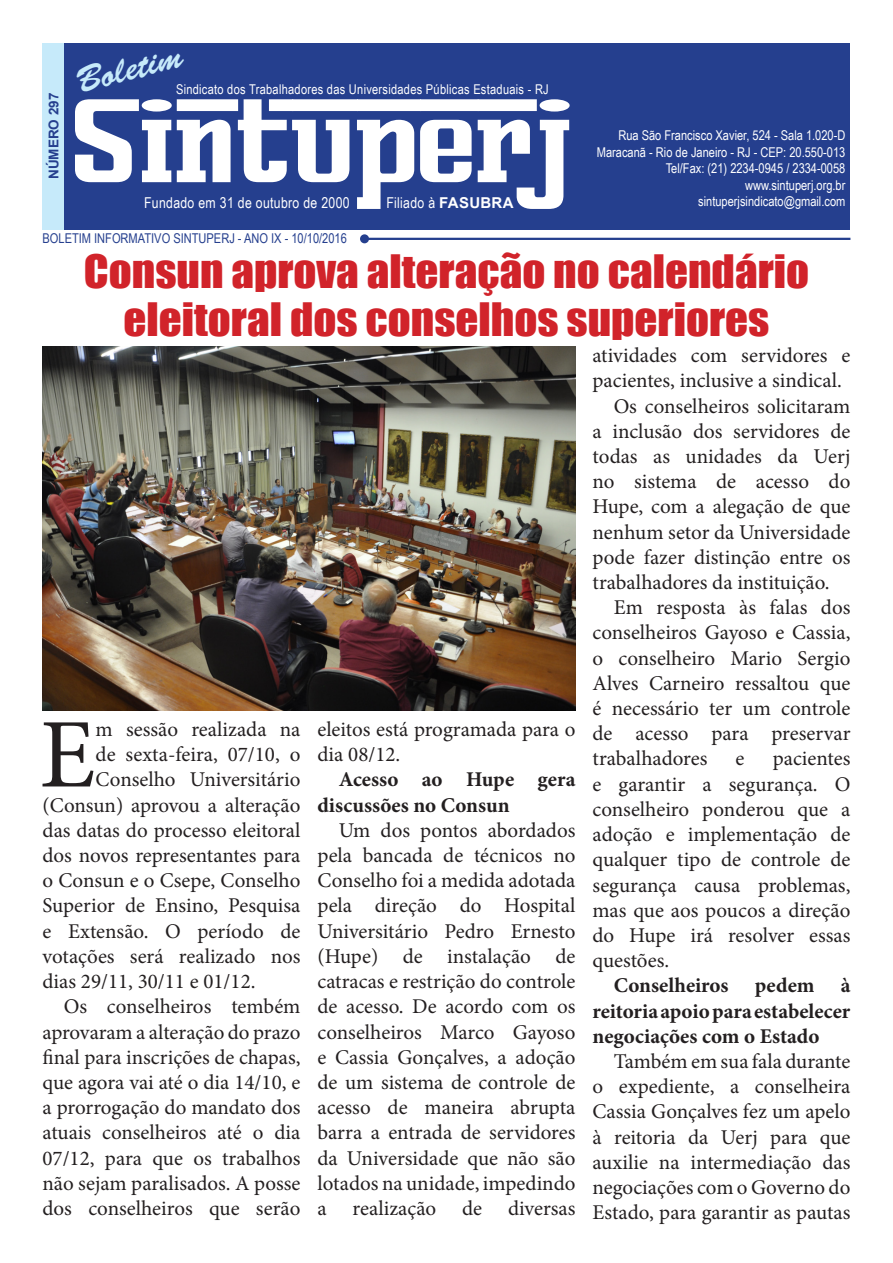
<style>
.page{position:relative;width:893px;height:1263px;background:#fff}
.page>*{position:absolute;margin:0;border:0;box-sizing:border-box;transform-origin:0 0}
.t1{font:126px "Ferro Rosso";color:#fff}
.t2{font:98.55px "Minion Pro";color:#231f20}
.t3{font:42.3px/48px "Impact";color:#d1232a;text-align:center;scale:1.06 1}
.t4{font:36px "Brush Script Std";color:#c6eafa}
.t5{font:21px/25.2px "Minion Pro";color:#231f20;text-align:justify}
.t6{font:700 21px/25.2px "Minion Pro";color:#231f20}
.t7{font:15px "Arial Narrow";letter-spacing:.02em;color:#fff}
.t8{font:13.5px "Arial Narrow";color:#fff}
.t9{font:13.5px "Arial Narrow";letter-spacing:.02em;color:#fff}
.t10{font:13.5px "Arial Narrow";color:#253f8e}
.t11{font:700 13.5px "Arial";color:#253f8e}
.s1{font-family:"Arial";font-weight:700}
</style>
<div class="page">
<div style="left:43px;top:43px;width:807px;height:186px;background:#253f8e"></div>
<hr style="left:364px;top:238px;width:486px;height:2px;background:#253f8e">
<div style="left:360px;top:234px;width:9px;height:9px;background:#253f8e;border-radius:50%"></div>
<div style="left:43px;top:43px;width:21px;height:186px;background:#c6eafa"></div>
<img style="left:43px;top:347px;width:532px;height:364px">
<p class="t4" style="left:71px;top:63px;width:111px;rotate:-15deg">Boletim</p>
<p class="t9" style="left:176px;top:79px;width:374px">Sindicato dos Trabalhadores das Universidades Públicas Estaduais - RJ</p>
<p class="t11" style="left:45px;top:179px;width:88px;rotate:-90deg">NÚMERO 297</p>
<p class="t1" style="left:68px;top:83px;width:508px">SINTUPERJ</p>
<p class="t7" style="left:144px;top:192px;width:207px">Fundado em 31 de outubro de 2000</p>
<p class="t7" style="left:386px;top:192px;width:129px">Filiado à <span class="s1">FASUBRA</span></p>
<p class="t10" style="left:43px;top:228px;width:306px">BOLETIM INFORMATIVO SINTUPERJ - ANO IX - 10/10/2016</p>
<p class="t8" style="left:618px;top:126px;width:229px">Rua São Francisco Xavier, 524 - Sala 1.020-D</p>
<p class="t8" style="left:597px;top:142px;width:250px">Maracanã - Rio de Janeiro - RJ - CEP: 20.550-013</p>
<p class="t8" style="left:666px;top:159px;width:181px">Tel/Fax: (21) 2234-0945 / 2334-0058</p>
<p class="t8" style="left:745px;top:175px;width:102px">www.sintuperj.org.br</p>
<p class="t8" style="left:698px;top:192px;width:149px">sintuperjsindicato@gmail.com</p>
<p class="t3" style="left:84px;top:246px;width:686px">Consun aprova alteração no calendário eleitoral dos conselhos superiores</p>
<p class="t2" style="left:40px;top:689px;width:57px">E</p>
<p class="t5" style="left:96px;top:717px;width:206px">m sessão realizada na</p>
<p class="t5" style="left:96px;top:742px;width:206px">de sexta-feira, 07/10, o</p>
<p class="t5" style="left:96px;top:767px;width:206px">Conselho Universitário</p>
<p class="t5" style="left:43px;top:792px;width:259px">(Consun) aprovou a alteração</p>
<p class="t5" style="left:43px;top:818px;width:259px">das datas do processo eleitoral</p>
<p class="t5" style="left:43px;top:843px;width:259px">dos novos representantes para</p>
<p class="t5" style="left:43px;top:868px;width:259px">o Consun e o Csepe, Conselho</p>
<p class="t5" style="left:43px;top:893px;width:259px">Superior de Ensino, Pesquisa</p>
<p class="t5" style="left:43px;top:918px;width:259px">e Extensão. O período de</p>
<p class="t5" style="left:43px;top:944px;width:259px">votações será realizado nos</p>
<p class="t5" style="left:43px;top:969px;width:215px">dias 29/11, 30/11 e 01/12.</p>
<p class="t5" style="left:43px;top:994px;width:259px;text-indent:21px">Os conselheiros tembém aprovaram a alteração do prazo final para inscrições de chapas, que agora vai até o dia 14/10, e a prorrogação do mandato dos atuais conselheiros até o dia 07/12, para que os trabalhos não sejam paralisados. A posse dos conselheiros que serão</p>
<p class="t5" style="left:317px;top:717px;width:259px">eleitos está programada para o dia 08/12.</p>
<p class="t6" style="left:317px;top:767px;width:259px;text-indent:21px">Acesso ao Hupe gera discussões no Consun</p>
<p class="t5" style="left:317px;top:818px;width:259px;text-indent:21px">Um dos pontos abordados pela bancada de técnicos no Conselho foi a medida adotada pela direção do Hospital Universitário Pedro Ernesto (Hupe) de instalação de catracas e restrição do controle de acesso. De acordo com os conselheiros Marco Gayoso e Cassia Gonçalves, a adoção de um sistema de controle de acesso de maneira abrupta barra a entrada de servidores da Universidade que não são lotados na unidade, impedindo a realização de diversas</p>
<p class="t5" style="left:592px;top:343px;width:259px">atividades com servidores e pacientes, inclusive a sindical.</p>
<p class="t5" style="left:592px;top:393px;width:259px;text-indent:21px">Os conselheiros solicitaram a inclusão dos servidores de todas as unidades da Uerj no sistema de acesso do Hupe, com a alegação de que nenhum setor da Universidade pode fazer distinção entre os trabalhadores da instituição.</p>
<p class="t5" style="left:592px;top:595px;width:259px;text-indent:21px">Em resposta às falas dos conselheiros Gayoso e Cassia, o conselheiro Mario Sergio Alves Carneiro ressaltou que é necessário ter um controle de acesso para preservar trabalhadores</p>
<p class="t5" style="left:592px;top:746px;width:259px;text-indent:180px">pacientes e garantir a segurança. O conselheiro ponderou que a adoção e implementação de qualquer tipo de controle de segurança causa problemas, mas que aos poucos a direção do Hupe irá resolver essas questões.</p>
<p class="t6" style="left:592px;top:973px;width:259px;text-align:justify;text-indent:21px">Conselheiros pedem à reitoria apoio para estabelecer negociações com o Estado</p>
<p class="t5" style="left:592px;top:1049px;width:259px;text-indent:21px">Também em sua fala durante o expediente, a conselheira Cassia Gonçalves fez um apelo à reitoria da Uerj para que auxilie na intermediação das negociações com o Governo do Estado, para garantir as pautas</p>
<p class="t5" style="left:736px;top:746px;width:10px">e</p>
</div>
